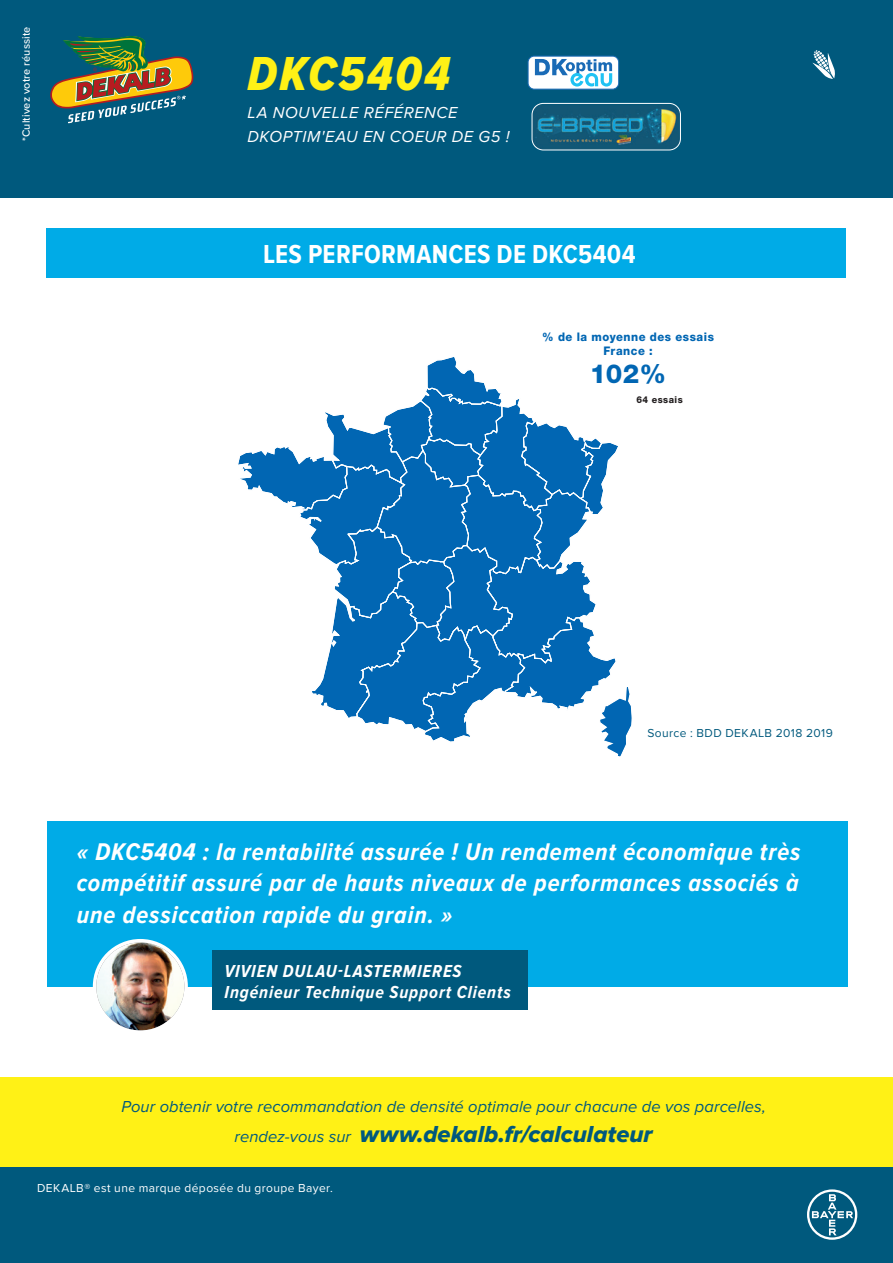
<style>
.page{position:relative;width:893px;height:1263px;background:#fff}
.page>*{position:absolute;margin:0;border:0;box-sizing:border-box;transform-origin:0 0}
.t1{font:49.5px "Proxima Nova Cond Extrabld It";letter-spacing:.05em;color:#fff116}
.t2{font:700 27px "Proxima Nova Cond";letter-spacing:.01em;color:#fff}
.t3{font:800 26.25px "Helvetica Neue LT Pro";color:#0166b3}
.t4{font:italic 700 25.05px/31.5px "Proxima Nova Cond";letter-spacing:.035em;color:#fff;text-align:justify}
.t5{font:24px "Proxima Nova Extrabld It";color:#00597d}
.t6{font:italic 700 18px/21.6px "Proxima Nova Cond";letter-spacing:.05em;color:#fff}
.t7{font:italic 16.5px "Proxima Nova";letter-spacing:.005em;color:#00597d}
.t8{font:italic 16.5px "Proxima Nova";letter-spacing:.03em;color:#fff}
.t9{font:12px "Proxima Nova";letter-spacing:.035em;color:#fff}
.t10{font:12px "Proxima Nova";letter-spacing:.04em;color:#00597d}
.t11{font:800 11.85px/14.2px "Helvetica Neue LT Pro";letter-spacing:.05em;color:#0166b3;text-align:center;scale:.95 1}
.t12{font:500 10.95px "Proxima Nova";letter-spacing:.015em;color:#fff}
.t13{font:800 9.45px "Helvetica Neue LT Pro";letter-spacing:.055em;color:#231f20;scale:.95 1}
.s1{font-family:"Proxima Nova";font-style:italic;font-size:16.5px}
</style>
<div class="page">
<div style="left:0;top:0;width:893px;height:197px;background:#00597d"></div>
<svg style="left:50px;top:36px;width:143px;height:87px"></svg>
<svg style="left:812px;top:50px;width:23px;height:29px"></svg>
<div style="left:528px;top:56px;width:91px;height:33px;background:#fff;border-radius:6px"></div>
<div style="left:528px;top:56px;width:91px;height:34px;border:1px solid #1a6bb6;border-radius:6px"></div>
<svg style="left:535px;top:59px;width:77px;height:28px"></svg>
<img style="left:533px;top:103px;width:147px;height:47px">
<div style="left:531px;top:103px;width:150px;height:47px;border:1px solid #fff;border-radius:11px"></div>
<div style="left:0;top:1167px;width:893px;height:96px;background:#00597d"></div>
<div style="left:0;top:1077px;width:893px;height:90px;background:#fff116"></div>
<svg style="left:807px;top:1189px;width:50px;height:51px"></svg>
<svg style="left:238px;top:357px;width:394px;height:400px"></svg>
<div style="left:47px;top:228px;width:799px;height:49px;background:#00abe7"></div>
<div style="left:47px;top:821px;width:800px;height:165px;background:#00abe7"></div>
<div style="left:212px;top:950px;width:316px;height:60px;background:#00597d"></div>
<svg style="left:95px;top:941px;width:91px;height:91px"></svg>
<img style="left:96px;top:942px;width:88px;height:88px;border-radius:44px">
<div style="left:93px;top:939px;width:95px;height:95px;border:3px solid #fff;border-radius:50%"></div>
<p class="t12" style="left:18px;top:141px;width:116px;rotate:-90deg">*Cultivez votre réussite</p>
<h1 class="t1" style="left:247px;top:45px;width:204px">DKC5404</h1>
<p class="t8" style="left:247px;top:103px;width:212px">LA NOUVELLE RÉFÉRENCE</p>
<p class="t8" style="left:247px;top:127px;width:264px">DKOPTIM'EAU EN COEUR DE G5 !</p>
<p class="t2" style="left:263px;top:239px;width:374px">LES PERFORMANCES DE DKC5404</p>
<p class="t11" style="left:542px;top:329px;width:182px">% de la moyenne des essais<br>France :</p>
<p class="t3" style="left:590px;top:358px;width:78px">102%</p>
<p class="t13" style="left:636px;top:394px;width:50px">64 essais</p>
<p class="t10" style="left:647px;top:726px;width:187px">Source : BDD DEKALB 2018 2019</p>
<p class="t4" style="left:77px;top:836px;width:725px">« DKC5404 : la rentabilité assurée ! Un rendement économique très compétitif assuré par de hauts niveaux de performances associés à une dessiccation rapide du grain. »</p>
<p class="t6" style="left:225px;top:960px;width:288px">VIVIEN DULAU-LASTERMIERES<br>Ingénieur Technique Support Clients</p>
<p class="t7" style="left:121px;top:1098px;width:646px">Pour obtenir votre recommandation de densité optimale pour chacune de vos parcelles,</p>
<p class="t5" style="left:235px;top:1121px;width:419px"><span class="s1">rendez-vous sur</span> www.dekalb.fr/calculateur</p>
<p class="t9" style="left:37px;top:1181px;width:297px">DEKALB® est une marque déposée du groupe Bayer.</p>
</div>
